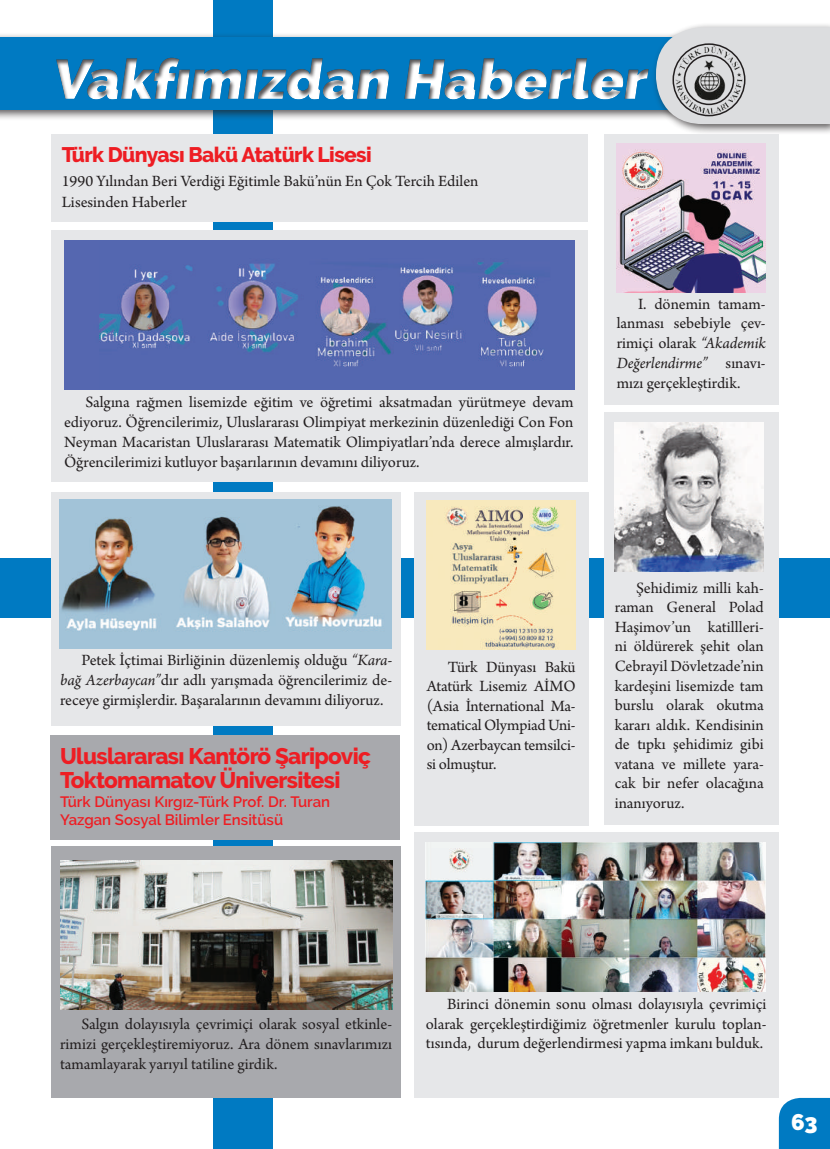
<style>
.page{position:relative;width:830px;height:1149px;background:#fff}
.page>*{position:absolute;margin:0;border:0;box-sizing:border-box;transform-origin:0 0}
.t1{font:900 55.5px "Raleway";color:#fff}
.t2{font:800 22.5px/24px "Raleway";letter-spacing:-.03em;color:#ee1d23}
.t3{font:900 22.5px "Raleway";color:#fff}
.t4{font:800 21px "Raleway";letter-spacing:-.03em;color:#ee1d23}
.t5{font:16.5px/19.5px "Arno Pro";color:#231f20;text-align:justify}
.t6{font:600 15px/18px "Raleway";color:#ee1d23}
.s1{font-style:italic}
</style>
<div class="page">
<svg style="left:778px;top:1097px;width:51px;height:51px;background:#1183c6"></svg>
<div style="left:0;top:558px;width:829px;height:60px;background:#007ac2"></div>
<div style="left:213px;top:0;width:59px;height:1148px;background:#007ac2"></div>
<div style="left:0;top:32px;width:829px;height:89px;background:#231f20;opacity:.75"></div>
<div style="left:0;top:37px;width:829px;height:73px;background:#007ac2"></div>
<div style="left:650px;top:22px;width:179px;height:113px;background:#231f20;opacity:.75"></div>
<div style="left:655px;top:27px;width:174px;height:97px;background:#dcdddf"></div>
<div style="left:37px;top:46px;width:687px;height:66px;background:#231f20;opacity:.75"></div>
<img style="left:672px;top:45px;width:73px;height:68px">
<div style="left:672px;top:43px;width:73px;height:73px;border:2px solid #231f20;border-radius:50%"></div>
<div style="left:683px;top:55px;width:51px;height:50px;border:2px solid #231f20;border-radius:50%"></div>
<div style="left:51px;top:492px;width:349px;height:233px;background:#e6e7e9"></div>
<div style="left:52px;top:846px;width:349px;height:251px;background:#a8a9ad"></div>
<div style="left:603px;top:134px;width:175px;height:270px;background:#e6e7e9"></div>
<div style="left:414px;top:831px;width:364px;height:266px;background:#e6e7e9"></div>
<div style="left:604px;top:412px;width:174px;height:412px;background:#e6e7e9"></div>
<div style="left:51px;top:231px;width:536px;height:251px;background:#e6e7e9"></div>
<div style="left:51px;top:134px;width:536px;height:88px;background:#e6e7e9"></div>
<div style="left:414px;top:492px;width:174px;height:333px;background:#e6e7e9"></div>
<img style="left:60px;top:499px;width:331px;height:149px">
<img style="left:60px;top:860px;width:332px;height:148px">
<img style="left:616px;top:143px;width:149px;height:149px">
<img style="left:426px;top:842px;width:339px;height:148px">
<img style="left:64px;top:240px;width:510px;height:149px">
<img style="left:426px;top:500px;width:149px;height:149px">
<img style="left:614px;top:422px;width:149px;height:149px">
<div style="left:51px;top:735px;width:348px;height:104px;background:#a8a9ad"></div>
<h1 class="t1" style="left:51px;top:47px;width:604px">Vakfımızdan Haberler</h1>
<p class="t4" style="left:62px;top:143px;width:311px">Türk Dünyası Bakü Atatürk Lisesi</p>
<p class="t5" style="left:62px;top:171px;width:418px;line-height:21px">1990 Yılından Beri Verdiği Eğitimle Bakü’nün En Çok Tercih Edilen<br>Lisesinden Haberler</p>
<p class="t5" style="left:64px;top:393px;width:510px;text-indent:21px">Salgına rağmen lisemizde eğitim ve öğretimi aksatmadan yürütmeye devam ediyoruz. Öğrencilerimiz, Uluslararası Olimpiyat merkezinin düzenlediği Con Fon Neyman Macaristan Uluslararası Matematik Olimpiyatları’nda derece almışlardır.<br>Öğrencilerimizi kutluyor başarılarının devamını diliyoruz.</p>
<p class="t5" style="left:616px;top:294px;width:150px;text-indent:21px">I. dönemin tamam&shy;lanması sebebiyle çev&shy;rimiçi olarak <span class="s1">“Akademik Değerlendirme”</span> sınavı&shy;mızı gerçekleştirdik.</p>
<p class="t5" style="left:60px;top:651px;width:333px;text-indent:21px">Petek İçtimai Birliğinin düzenlemiş olduğu <span class="s1">“Kara&shy;bağ Azerbaycan”</span>dır adlı yarışmada öğrencilerimiz de&shy;receye girmişlerdir. Başaralarının devamını diliyoruz.</p>
<h2 class="t2" style="left:60px;top:744px;width:312px">Uluslararası Kantörö Şaripoviç<br>Toktomamatov Üniversitesi</h2>
<p class="t6" style="left:60px;top:792px;width:271px">Türk Dünyası Kırgız-Türk Prof. Dr. Turan<br>Yazgan Sosyal Bilimler Ensitüsü</p>
<p class="t5" style="left:426px;top:657px;width:150px;text-indent:21px">Türk Dünyası Bakü Atatürk Lisemiz AİMO (Asia İnternational Ma&shy;tematical Olympiad Uni&shy;on) Azerbaycan temsilci&shy;si olmuştur.</p>
<p class="t5" style="left:614px;top:579px;width:150px;text-indent:21px">Şehidimiz milli kah&shy;raman General Polad Haşimov’un katillleri&shy;ni öldürerek şehit olan Cebrayil Dövletzade’nin kardeşini lisemizde tam burslu olarak okutma kararı aldık. Kendisinin de tıpkı şehidimiz gibi vatana ve millete yara&shy;cak bir nefer olacağına inanıyoruz.</p>
<p class="t5" style="left:60px;top:1014px;width:333px;text-indent:21px">Salgın dolayısıyla çevrimiçi olarak sosyal etkinle&shy;rimizi gerçekleştiremiyoruz. Ara dönem sınavlarımızı tamamlayarak yarıyıl tatiline girdik.</p>
<p class="t5" style="left:425px;top:994px;width:342px;text-indent:21px">Birinci dönemin sonu olması dolayısıyla çevrimiçi olarak gerçekleştirdiğimiz öğretmenler kurulu toplan&shy;tısında, durum değerlendirmesi yapma imkanı bulduk.</p>
<h2 class="t3" style="left:790px;top:1108px;width:28px">63</h2>
</div>
